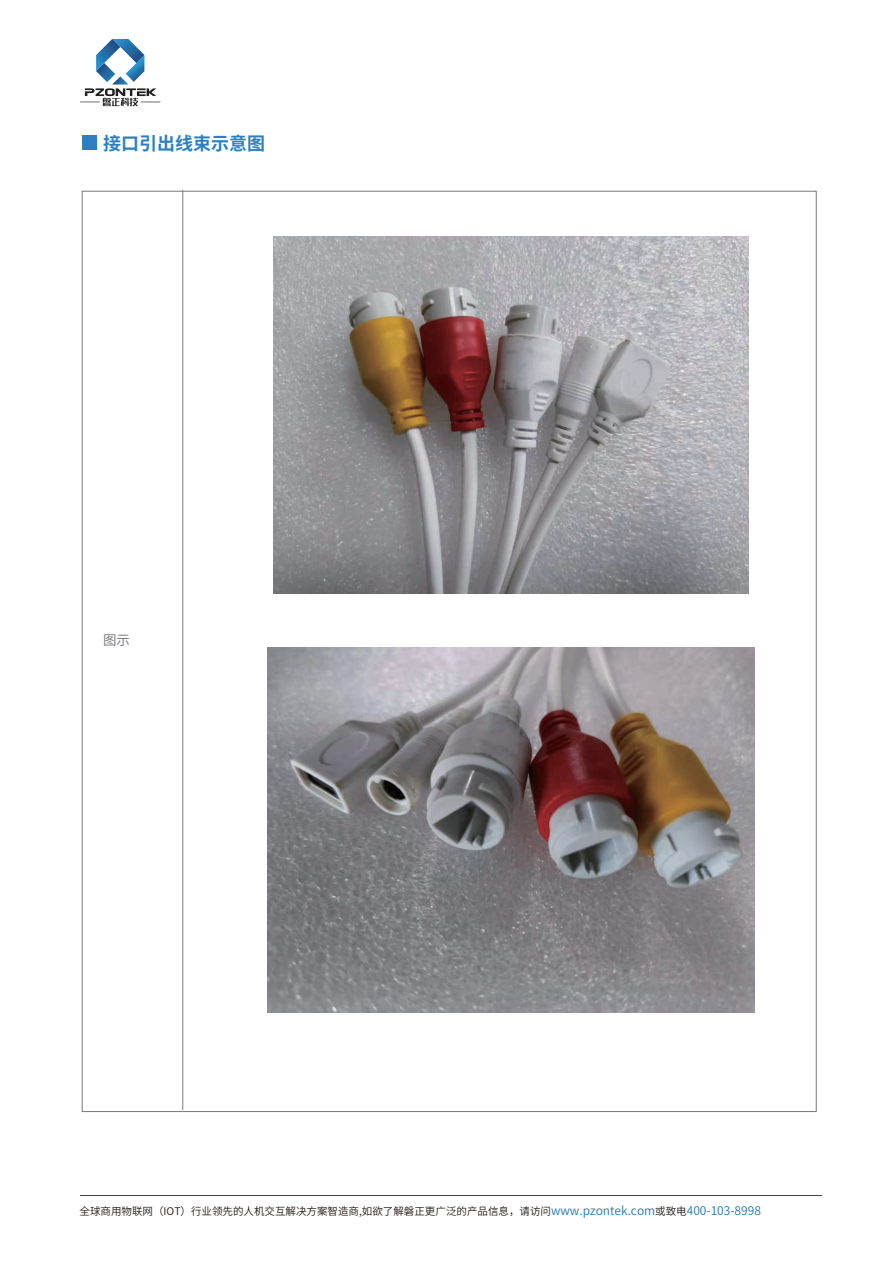
<style>
.page{position:relative;width:893px;height:1263px;background:#fff}
.page>*{position:absolute;margin:0;border:0;box-sizing:border-box;transform-origin:0 0}
.t1{font:700 18px "Source Han Sans CN";color:#2b7fc2}
.t2{font:13.5px "Source Han Sans CN";color:#797a7e}
.t3{font:10.5px "Source Han Sans CN";color:#211814}
.s1{font-size:12px;color:#2578b4}
</style>
<div class="page">
<div style="left:82px;top:136px;width:14px;height:14px;background:#2b7fc2"></div>
<hr style="left:80px;top:1195px;width:741px;height:1px;background:#424344">
<svg style="left:80px;top:39px;width:80px;height:67px"></svg>
<hr style="left:183px;top:190px;width:1px;height:920px;background:#797a7e">
<img style="left:273px;top:236px;width:475px;height:357px">
<img style="left:268px;top:647px;width:486px;height:365px">
<h1 class="t1" style="left:103px;top:133px;width:163px">接口引出线束示意图</h1>
<p class="t2" style="left:103px;top:632px;width:28px">图示</p>
<p class="t3" style="left:80px;top:1206px;width:683px">全球商用物联网（IOT）行业领先的人机交互解决方案智造商,如欲了解磐正更广泛的产品信息，请访问<span class="s1">www.pzontek.com</span>或致电<span class="s1">400-103-8998</span></p>
</div>
